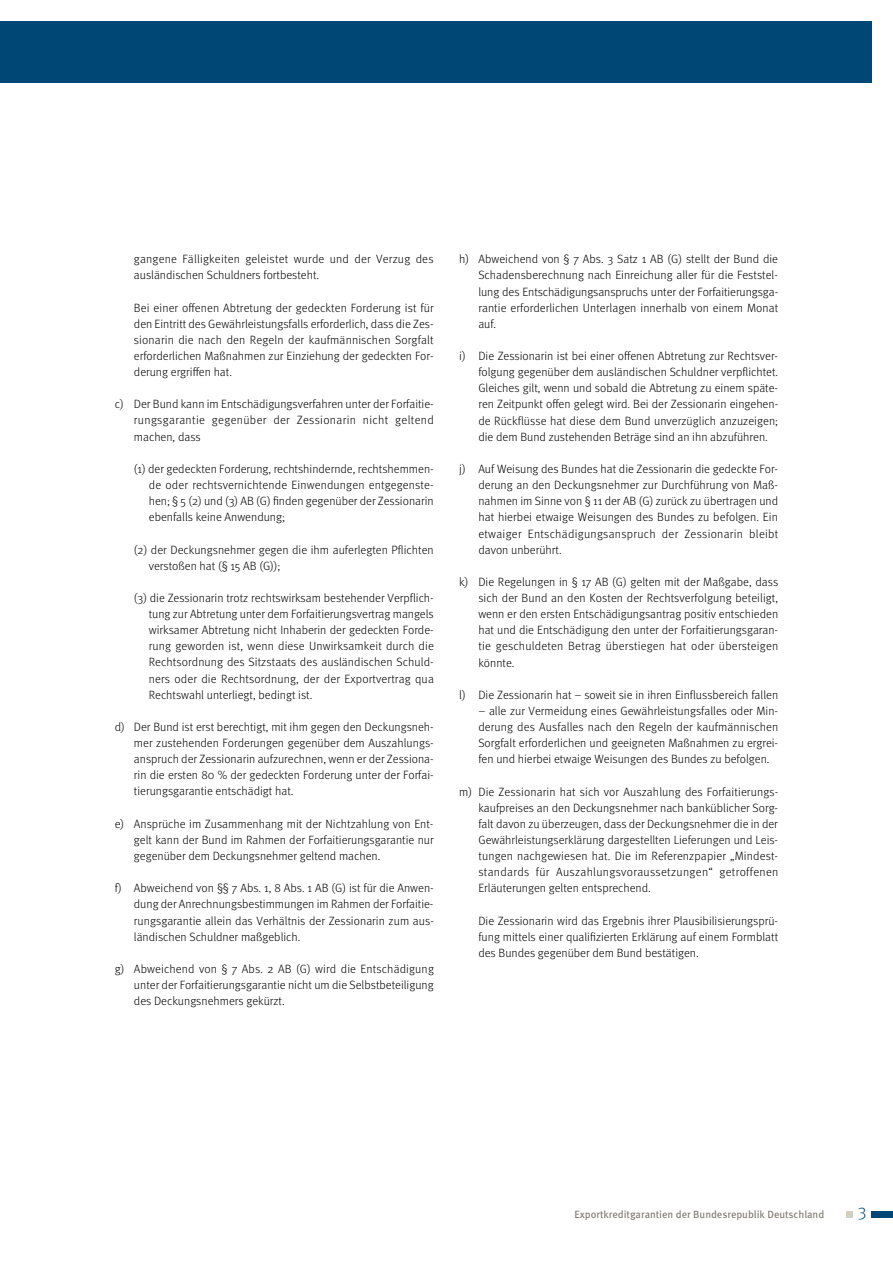
<style>
.page{position:relative;width:893px;height:1263px;background:#fff}
.page>*{position:absolute;margin:0;border:0;box-sizing:border-box;transform-origin:0 0}
.t1{font:300 17.25px "Meta Pro";color:#004775}
.t2{font:300 12px/16.2px "Meta Pro";color:#000;text-align:justify}
.t3{font:300 12px/16.2px "Meta Pro";letter-spacing:.02em;color:#000}
.t4{font:10.5px "Meta Pro";letter-spacing:-.005em;color:#7a766d}
</style>
<div class="page">
<div style="left:872px;top:1211px;width:21px;height:7px;background:#004775"></div>
<div style="left:846px;top:1211px;width:7px;height:7px;background:#d5cfc2"></div>
<div style="left:0;top:21px;width:872px;height:62px;background:#004775"></div>
<p class="t3" style="left:134px;top:250px;width:301px">gangene Fälligkeiten geleistet wurde und der Verzug des ausländischen Schuldners fortbesteht.</p>
<p class="t2" style="left:134px;top:299px;width:301px">Bei einer offenen Abtretung der gedeckten Forderung ist für den Eintritt des Gewährleistungsfalls erforderlich, dass die Zes&shy;sionarin die nach den Regeln der kaufmännischen Sorgfalt erforderlichen Maßnahmen zur Einziehung der gedeckten For&shy;derung ergriffen hat.</p>
<p class="t2" style="left:134px;top:395px;width:301px;text-indent:-19px">c) Der Bund kann im Entschädigungsverfahren unter der Forfaitie&shy;rungsgarantie gegenüber der Zessionarin nicht geltend machen, dass</p>
<p class="t2" style="left:149px;top:460px;width:286px;text-indent:-15px">(1) der gedeckten Forderung, rechtshindernde, rechtshemmen&shy;de oder rechtsvernichtende Einwendungen entgegenste&shy;hen; § 5 (2) und (3) AB (G) finden gegenüber der Zessionarin ebenfalls keine Anwendung;</p>
<p class="t2" style="left:149px;top:541px;width:286px;text-indent:-15px">(2) der Deckungsnehmer gegen die ihm auferlegten Pflichten verstoßen hat (§ 15 AB (G));</p>
<p class="t2" style="left:149px;top:589px;width:287px;text-indent:-15px">(3) die Zessionarin trotz rechtswirksam bestehender Verpflich&shy;tung zur Abtretung unter dem Forfaitierungsvertrag mangels wirksamer Abtretung nicht Inhaberin der gedeckten Forde&shy;rung geworden ist, wenn diese Unwirksamkeit durch die Rechtsordnung des Sitzstaats des ausländischen Schuld&shy;ners oder die Rechtsordnung, der der Exportvertrag qua Rechtswahl unterliegt, bedingt ist.</p>
<p class="t2" style="left:134px;top:718px;width:301px;text-indent:-19px">d) Der Bund ist erst berechtigt, mit ihm gegen den Deckungsneh&shy;mer zustehenden Forderungen gegenüber dem Auszahlungs&shy;anspruch der Zessionarin aufzurechnen, wenn er der Zessiona&shy;rin die ersten 80 % der gedeckten Forderung unter der Forfai&shy;tierungsgarantie entschädigt hat.</p>
<p class="t2" style="left:134px;top:815px;width:301px;text-indent:-19px">e) Ansprüche im Zusammenhang mit der Nichtzahlung von Ent&shy;gelt kann der Bund im Rahmen der Forfaitierungsgarantie nur gegenüber dem Deckungsnehmer geltend machen.</p>
<p class="t2" style="left:134px;top:879px;width:301px;text-indent:-19px">f) Abweichend von §§ 7 Abs. 1, 8 Abs. 1 AB (G) ist für die Anwen&shy;dung der Anrechnungsbestimmungen im Rahmen der Forfaitie&shy;rungsgarantie allein das Verhältnis der Zessionarin zum aus&shy;ländischen Schuldner maßgeblich.</p>
<p class="t2" style="left:134px;top:960px;width:301px;text-indent:-19px">g) Abweichend von § 7 Abs. 2 AB (G) wird die Entschädigung unter der Forfaitierungsgarantie nicht um die Selbstbeteiligung des Deckungsnehmers gekürzt.</p>
<p class="t2" style="left:478px;top:250px;width:301px;text-indent:-19px">h) Abweichend von § 7 Abs. 3 Satz 1 AB (G) stellt der Bund die Schadensberechnung nach Einreichung aller für die Feststel&shy;lung des Entschädigungsanspruchs unter der Forfaitierungsga&shy;rantie erforderlichen Unterlagen innerhalb von einem Monat auf.</p>
<p class="t2" style="left:478px;top:347px;width:301px;text-indent:-19px">i) Die Zessionarin ist bei einer offenen Abtretung zur Rechtsver&shy;folgung gegenüber dem ausländischen Schuldner verpflichtet.<br>Gleiches gilt, wenn und sobald die Abtretung zu einem späte&shy;ren Zeitpunkt offen gelegt wird. Bei der Zessionarin eingehen&shy;de Rückflüsse hat diese dem Bund unverzüglich anzuzeigen; die dem Bund zustehenden Beträge sind an ihn abzuführen.</p>
<p class="t2" style="left:478px;top:460px;width:302px;text-indent:-19px">j) Auf Weisung des Bundes hat die Zessionarin die gedeckte For&shy;derung an den Deckungsnehmer zur Durchführung von Maß&shy;nahmen im Sinne von § 11 der AB (G) zurück zu übertragen und hat hierbei etwaige Weisungen des Bundes zu befolgen. Ein etwaiger Entschädigungsanspruch der Zessionarin bleibt davon unberührt.</p>
<p class="t2" style="left:478px;top:573px;width:301px;text-indent:-19px">k) Die Regelungen in § 17 AB (G) gelten mit der Maßgabe, dass sich der Bund an den Kosten der Rechtsverfolgung beteiligt, wenn er den ersten Entschädigungsantrag positiv entschieden hat und die Entschädigung den unter der Forfaitierungsgaran&shy;tie geschuldeten Betrag überstiegen hat oder übersteigen könnte.</p>
<p class="t2" style="left:459px;top:686px;width:320px">l) Die Zessionarin hat – soweit sie in ihren Einflussbereich fallen</p>
<p class="t2" style="left:478px;top:702px;width:301px">– alle zur Vermeidung eines Gewährleistungsfalles oder Min&shy;derung des Ausfalles nach den Regeln der kaufmännischen Sorgfalt erforderlichen und geeigneten Maßnahmen zu ergrei&shy;fen und hierbei etwaige Weisungen des Bundes zu befolgen.</p>
<p class="t2" style="left:478px;top:783px;width:301px;text-indent:-19px">m) Die Zessionarin hat sich vor Auszahlung des Forfaitierungs&shy;kaufpreises an den Deckungsnehmer nach banküblicher Sorg&shy;falt davon zu überzeugen, dass der Deckungsnehmer die in der Gewährleistungserklärung dargestellten Lieferungen und Leis&shy;tungen nachgewiesen hat. Die im Referenzpapier „Mindest&shy;standards für Auszahlungsvoraussetzungen“ getroffenen Erläuterungen gelten entsprechend.</p>
<p class="t2" style="left:478px;top:912px;width:301px">Die Zessionarin wird das Ergebnis ihrer Plausibilisierungsprü&shy;fung mittels einer qualifizierten Erklärung auf einem Formblatt des Bundes gegenüber dem Bund bestätigen.</p>
<p class="t4" style="left:575px;top:1206px;width:251px">Exportkreditgarantien der Bundesrepublik Deutschland</p>
<h1 class="t1" style="left:858px;top:1200px;width:10px">3</h1>
</div>
